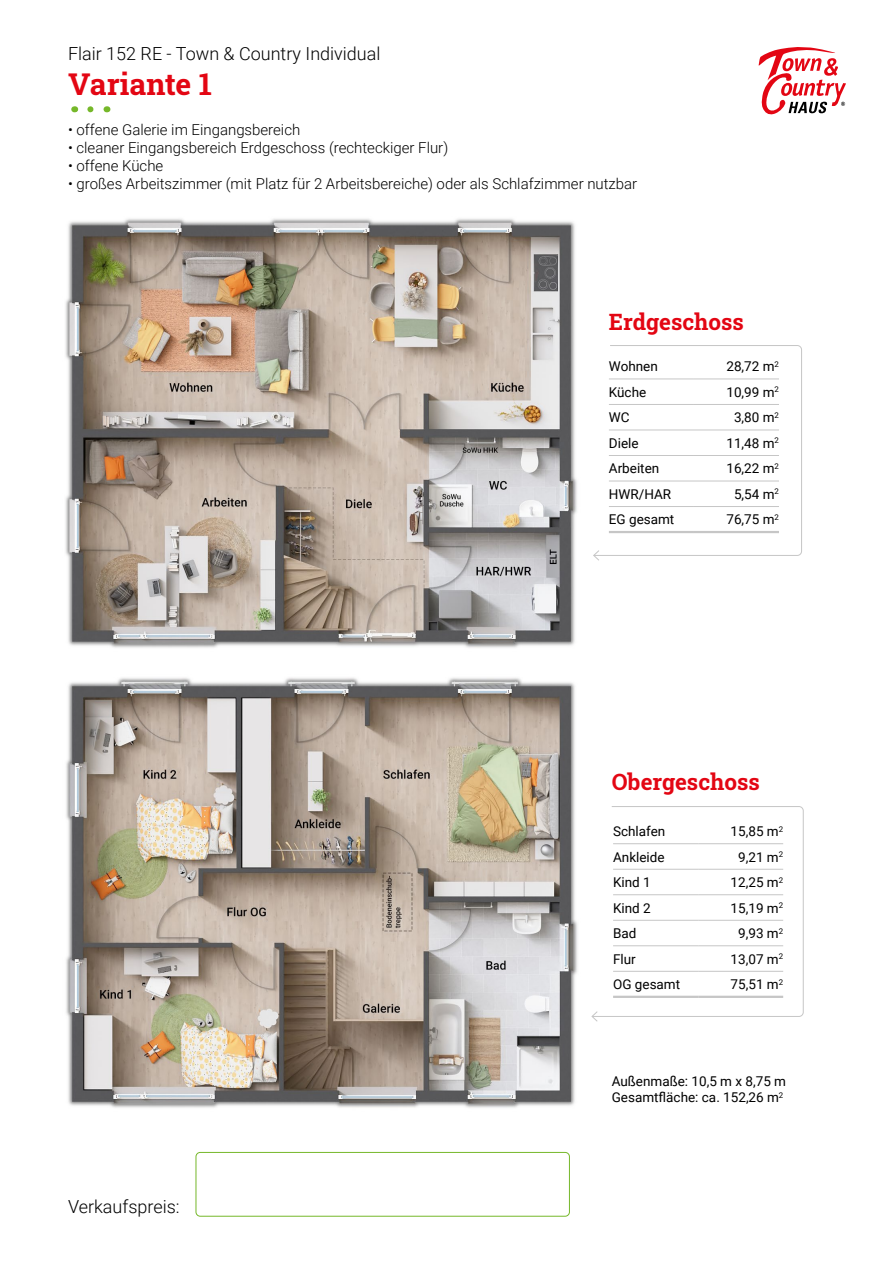
<style>
.page{position:relative;width:893px;height:1263px;background:#fff}
.page>*{position:absolute;margin:0;border:0;box-sizing:border-box;transform-origin:0 0}
.t1{font:30px "Roboto Slab";color:#e30613}
.t2{font:22.5px "Roboto Slab";color:#e30613}
.t3{font:300 18px "Roboto";color:#000}
.t4{font:300 15px "Roboto";color:#000}
.t5{font:13.5px/16.2px "Roboto";color:#000}
</style>
<div class="page">
<svg style="left:758px;top:47px;width:88px;height:67px"></svg>
<img style="left:65px;top:218px;width:512px;height:430px">
<img style="left:66px;top:677px;width:512px;height:431px">
<svg style="left:593px;top:345px;width:209px;height:216px"></svg>
<hr style="left:609px;top:430px;width:85px;height:1px;background:#c6c6c6">
<hr style="left:694px;top:430px;width:85px;height:1px;background:#c6c6c6">
<hr style="left:609px;top:379px;width:85px;height:1px;background:#c6c6c6">
<hr style="left:694px;top:379px;width:85px;height:1px;background:#c6c6c6">
<hr style="left:609px;top:404px;width:85px;height:1px;background:#c6c6c6">
<hr style="left:694px;top:404px;width:85px;height:1px;background:#c6c6c6">
<hr style="left:609px;top:455px;width:85px;height:1px;background:#c6c6c6">
<hr style="left:609px;top:481px;width:85px;height:1px;background:#c6c6c6">
<hr style="left:694px;top:455px;width:85px;height:1px;background:#c6c6c6">
<hr style="left:694px;top:481px;width:85px;height:1px;background:#c6c6c6">
<hr style="left:609px;top:506px;width:85px;height:1px;background:#c6c6c6">
<hr style="left:694px;top:506px;width:85px;height:1px;background:#c6c6c6">
<hr style="left:609px;top:531px;width:85px;height:2px;background:#c6c6c6">
<hr style="left:694px;top:531px;width:85px;height:2px;background:#c6c6c6">
<svg style="left:591px;top:806px;width:213px;height:216px"></svg>
<hr style="left:613px;top:843px;width:85px;height:1px;background:#c6c6c6">
<hr style="left:613px;top:869px;width:85px;height:1px;background:#c6c6c6">
<hr style="left:698px;top:843px;width:85px;height:1px;background:#c6c6c6">
<hr style="left:698px;top:869px;width:85px;height:1px;background:#c6c6c6">
<hr style="left:613px;top:894px;width:85px;height:1px;background:#c6c6c6">
<hr style="left:698px;top:894px;width:85px;height:1px;background:#c6c6c6">
<hr style="left:613px;top:920px;width:85px;height:1px;background:#c6c6c6">
<hr style="left:698px;top:920px;width:85px;height:1px;background:#c6c6c6">
<hr style="left:613px;top:945px;width:85px;height:1px;background:#c6c6c6">
<hr style="left:698px;top:945px;width:85px;height:1px;background:#c6c6c6">
<hr style="left:613px;top:971px;width:85px;height:1px;background:#c6c6c6">
<hr style="left:698px;top:971px;width:85px;height:1px;background:#c6c6c6">
<hr style="left:613px;top:996px;width:85px;height:2px;background:#c6c6c6">
<hr style="left:698px;top:996px;width:85px;height:2px;background:#c6c6c6">
<svg style="left:90px;top:106px;width:4px;height:6px"></svg>
<div style="left:196px;top:1152px;width:374px;height:64px;border:1px solid #76b82a;border-radius:4px"></div>
<h3 class="t3" style="left:68px;top:41px;width:314px">Flair 152 RE - Town &amp; Country Individual</h3>
<h1 class="t1" style="left:68px;top:63px;width:145px">Variante 1</h1>
<p class="t4" style="left:68px;top:119px;width:234px">• offene Galerie im Eingangsbereich</p>
<p class="t4" style="left:68px;top:137px;width:382px">• cleaner Eingangsbereich Erdgeschoss (rechteckiger Flur)</p>
<p class="t4" style="left:68px;top:155px;width:97px">• offene Küche</p>
<p class="t4" style="left:68px;top:173px;width:571px">• großes Arbeitszimmer (mit Platz für 2 Arbeitsbereiche) oder als Schlafzimmer nutzbar</p>
<h2 class="t2" style="left:609px;top:306px;width:136px">Erdgeschoss</h2>
<p class="t5" style="left:609px;top:358px;width:50px">Wohnen</p>
<p class="t5" style="left:726px;top:358px;width:54px">28,72 m<sup>2</sup></p>
<p class="t5" style="left:609px;top:383px;width:39px">Küche</p>
<p class="t5" style="left:726px;top:383px;width:54px">10,99 m<sup>2</sup></p>
<p class="t5" style="left:609px;top:409px;width:22px">WC</p>
<p class="t5" style="left:734px;top:409px;width:46px">3,80 m<sup>2</sup></p>
<p class="t5" style="left:609px;top:434px;width:31px">Diele</p>
<p class="t5" style="left:726px;top:434px;width:54px">11,48 m<sup>2</sup></p>
<p class="t5" style="left:609px;top:460px;width:52px">Arbeiten</p>
<p class="t5" style="left:726px;top:460px;width:54px">16,22 m<sup>2</sup></p>
<p class="t5" style="left:609px;top:485px;width:64px">HWR/HAR</p>
<p class="t5" style="left:734px;top:485px;width:46px">5,54 m<sup>2</sup></p>
<p class="t5" style="left:609px;top:511px;width:67px">EG gesamt</p>
<p class="t5" style="left:726px;top:511px;width:54px">76,75 m<sup>2</sup></p>
<h2 class="t2" style="left:612px;top:767px;width:150px">Obergeschoss</h2>
<p class="t5" style="left:613px;top:823px;width:54px">Schlafen</p>
<p class="t5" style="left:731px;top:823px;width:54px">15,85 m<sup>2</sup></p>
<p class="t5" style="left:613px;top:848px;width:53px">Ankleide</p>
<p class="t5" style="left:738px;top:848px;width:46px">9,21 m<sup>2</sup></p>
<p class="t5" style="left:613px;top:874px;width:39px">Kind 1</p>
<p class="t5" style="left:731px;top:874px;width:54px">12,25 m<sup>2</sup></p>
<p class="t5" style="left:613px;top:899px;width:39px">Kind 2</p>
<p class="t5" style="left:731px;top:899px;width:54px">15,19 m<sup>2</sup></p>
<p class="t5" style="left:613px;top:925px;width:25px">Bad</p>
<p class="t5" style="left:738px;top:925px;width:46px">9,93 m<sup>2</sup></p>
<p class="t5" style="left:613px;top:950px;width:24px">Flur</p>
<p class="t5" style="left:731px;top:950px;width:54px">13,07 m<sup>2</sup></p>
<p class="t5" style="left:613px;top:976px;width:69px">OG gesamt</p>
<p class="t5" style="left:731px;top:976px;width:54px">75,51 m<sup>2</sup></p>
<h3 class="t3" style="left:68px;top:1194px;width:113px">Verkaufspreis:</h3>
<p class="t5" style="left:612px;top:1073px;width:176px">Außenmaße: 10,5 m x 8,75 m<br>Gesamtfläche: ca. 152,26 m<sup>2</sup></p>
</div>
